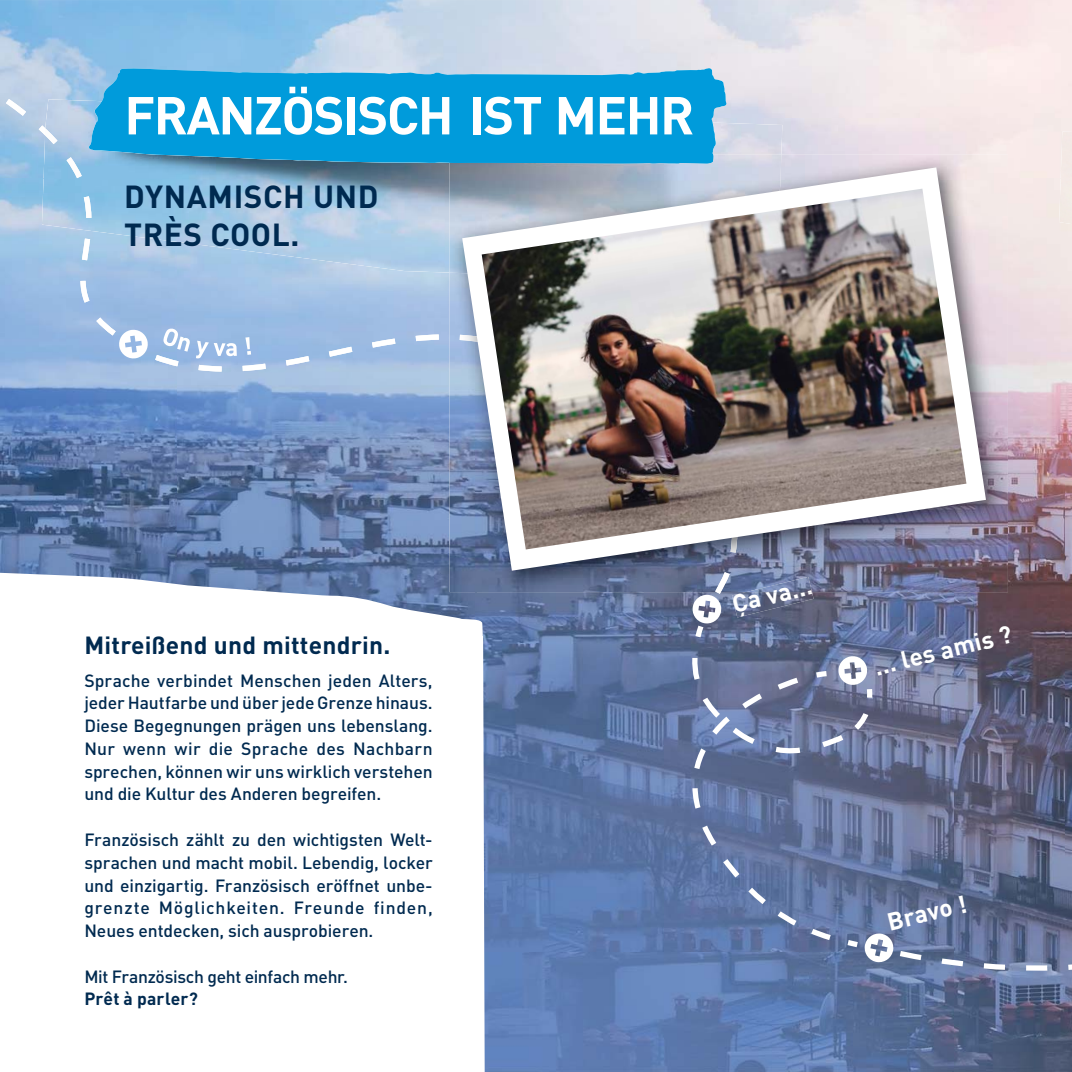
<style>
.page{position:relative;width:1072px;height:1072px;background:#fff}
.page>*{position:absolute;margin:0;border:0;box-sizing:border-box;transform-origin:0 0}
.t1{font:700 52.5px "DINOT";letter-spacing:-.03em;color:#fff}
.t2{font:700 31.5px/37.8px "DINOT";letter-spacing:.02em;color:#002a50}
.t3{font:700 24.5px "DINOT";letter-spacing:.01em;color:#002a50}
.t4{font:700 24.5px "DINOT";color:#fff}
.t5{font:500 17.5px/22.8px "DINOT";letter-spacing:-.005em;color:#002a50;text-align:justify}
.t6{font:700 17.5px "DINOT";letter-spacing:.01em;color:#002a50}
</style>
<div class="page">
<img style="left:0;top:0;width:476px;height:76px">
<img style="left:0;top:273px;width:178px;height:299px">
<img style="left:953px;top:178px;width:118px;height:893px">
<img style="left:178px;top:273px;width:271px;height:299px">
<img style="left:485px;top:592px;width:468px;height:479px">
<img style="left:737px;top:592px;width:76px;height:25px">
<img style="left:1059px;top:131px;width:12px;height:93px">
<svg style="left:0;top:572px;width:485px;height:499px"></svg>
<img style="left:149px;top:99px;width:633px;height:174px">
<svg style="left:89px;top:68px;width:637px;height:96px;fill:#009bdb"></svg>
<img style="left:1065px;top:467px;width:6px;height:185px">
<svg style="left:0;top:76px;width:149px;height:284px"></svg>
<svg style="left:691px;top:592px;width:46px;height:51px"></svg>
<svg style="left:651px;top:652px;width:420px;height:366px"></svg>
<svg style="left:155px;top:328px;width:294px;height:43px"></svg>
<img style="left:449px;top:284px;width:248px;height:308px">
<img style="left:781px;top:155px;width:226px;height:62px">
<img style="left:760px;top:217px;width:247px;height:375px">
<img style="left:697px;top:570px;width:63px;height:22px">
<img style="left:715px;top:570px;width:22px;height:22px">
<img style="left:745px;top:577px;width:67px;height:15px">
<img style="left:459px;top:335px;width:3px;height:18px">
<img style="left:449px;top:155px;width:332px;height:129px">
<div style="left:449px;top:155px;width:264px;height:8px;background:#009bdb"></div>
<img style="left:462px;top:167px;width:524px;height:403px">
<img style="left:481px;top:189px;width:485px;height:360px">
<svg style="left:794px;top:594px;width:4px;height:4px"></svg>
<h1 class="t1" style="left:124px;top:97px;width:571px">FRANZÖSISCH IST MEHR</h1>
<h2 class="t2" style="left:124px;top:181px;width:256px">DYNAMISCH UND<br>TRÈS COOL.</h2>
<h3 class="t3" style="left:84px;top:636px;width:307px">Mitreißend und mittendrin.</h3>
<p class="t5" style="left:84px;top:671px;width:350px">Sprache verbindet Menschen jeden Alters, jeder Hautfarbe und über jede Grenze hinaus.<br>Diese Begegnungen prägen uns lebenslang.<br>Nur wenn wir die Sprache des Nachbarn sprechen, können wir uns wirklich verstehen und die Kultur des Anderen begreifen.</p>
<p class="t5" style="left:84px;top:830px;width:350px">Französisch zählt zu den wichtigsten Welt&shy;sprachen und macht mobil. Lebendig, locker und einzigartig. Französisch eröffnet unbe&shy;grenzte Möglichkeiten. Freunde finden, Neues entdecken, sich ausprobieren.</p>
<p class="t5" style="left:84px;top:967px;width:265px">Mit Französisch geht einfach mehr.</p>
<p class="t6" style="left:84px;top:992px;width:115px">Prêt à parler?</p>
<h3 class="t4" style="left:730px;top:596px;width:83px;rotate:-14deg">Ça va ..</h3>
<h3 class="t4" style="left:872px;top:659px;width:142px;rotate:-14deg">... les amis ?</h3>
<h3 class="t4" style="left:885px;top:914px;width:82px;rotate:-14deg">Bravo !</h3>
</div>
